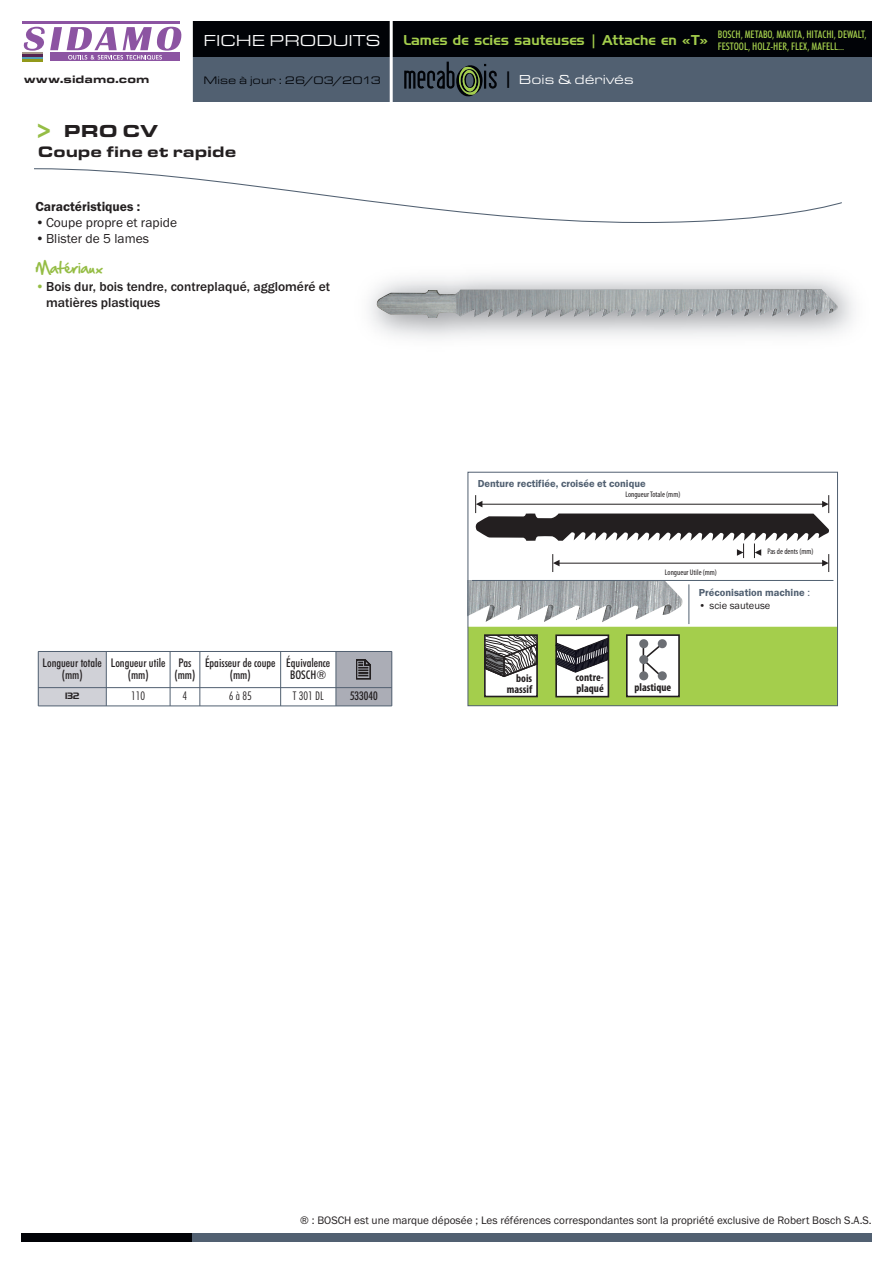
<style>
.page{position:relative;width:893px;height:1263px;background:#fff}
.page>*{position:absolute;margin:0;border:0;box-sizing:border-box;transform-origin:0 0}
.t1{font:18px "Eurostar Black Extended";color:#231f20}
.t2{font:16.5px "Eurostar Regular Extended";color:#fff}
.t3{font:15.75px "Eurostar Black Extended";color:#231f20}
.t4{font:13.8px "Handel Gothic BT";color:#a4ce4c}
.t5{font:500 13.5px/16.2px "Franklin Gothic";color:#231f20}
.t6{font:13.5px "Franklin Gothic";color:#231f20}
.t7{font:600 13.5px "Franklin Gothic";color:#231f20}
.t8{font:13.5px "Eurostar Regular Extended";color:#fff}
.t9{font:13.5px "Hand Of Sean";color:#95bd45}
.t10{font:500 condensed 12px/12px "Futura BT";color:#231f20;text-align:center}
.t11{font:300 condensed 12px "Futura BT";color:#231f20}
.t12{font:11.25px "Franklin Gothic";color:#231f20}
.t13{font:700 condensed 11.25px/10.4px "Myriad Pro";color:#231f20;text-align:right}
.t14{font:11.25px "Eurostar Regular Extended";color:#010307}
.t15{font:11.25px "Eurostar Black Extended";color:#231f20}
.t16{font:500 condensed 10.5px/12px "Futura BT";color:#a4ce4c}
.t17{font:600 10.5px "Franklin Gothic";color:#516071}
.t18{font:10.5px "Franklin Gothic";color:#231f20}
.t19{font:9px "Handel Gothic BT";color:#231f20}
.t20{font:condensed 8.1px "Myriad Pro";color:#231f20}
.s1{font-size:27px;color:#95bd45}
.s2{font-weight:400;color:#95bd45}
.s3{font-family:"Handel Gothic BT";font-size:16.5px;color:#010307}
.s4{font-family:"Handel Gothic BT";font-size:16.5px;color:#516071}
.s5{font-weight:400}
</style>
<div class="page">
<div style="left:191px;top:21px;width:681px;height:47px;background:#010307"></div>
<div style="left:191px;top:57px;width:681px;height:45px;background:#516071"></div>
<hr style="left:390px;top:21px;width:3px;height:81px;background:#fff">
<hr style="left:190px;top:21px;width:3px;height:81px;background:#fff">
<svg style="left:34px;top:168px;width:808px;height:55px"></svg>
<img style="left:376px;top:289px;width:462px;height:29px">
<svg style="left:404px;top:62px;width:93px;height:35px"></svg>
<div style="left:38px;top:651px;width:68px;height:37px;background:#d0d1d7"></div>
<div style="left:336px;top:651px;width:56px;height:37px;background:#abadb6"></div>
<svg style="left:356px;top:659px;width:15px;height:20px"></svg>
<div style="left:38px;top:688px;width:68px;height:18px;background:#d0d1d7"></div>
<div style="left:336px;top:688px;width:56px;height:18px;background:#abadb6"></div>
<hr style="left:38px;top:651px;width:1px;height:55px;background:#516071">
<hr style="left:106px;top:651px;width:1px;height:55px;background:#516071">
<hr style="left:170px;top:651px;width:1px;height:55px;background:#516071">
<hr style="left:200px;top:651px;width:1px;height:55px;background:#516071">
<hr style="left:280px;top:651px;width:1px;height:55px;background:#516071">
<hr style="left:336px;top:651px;width:1px;height:55px;background:#516071">
<hr style="left:392px;top:651px;width:1px;height:55px;background:#516071">
<hr style="left:38px;top:651px;width:354px;height:1px;background:#516071">
<hr style="left:38px;top:687px;width:354px;height:1px;background:#516071">
<hr style="left:38px;top:706px;width:354px;height:1px;background:#516071">
<div style="left:468px;top:627px;width:370px;height:79px;background:#a4ce4c"></div>
<img style="left:470px;top:580px;width:213px;height:42px">
<hr style="left:689px;top:584px;width:1px;height:40px;background:#516071">
<hr style="left:472px;top:580px;width:361px;height:1px;background:#516071">
<div style="left:468px;top:472px;width:370px;height:234px;border:1px solid #516071"></div>
<div style="left:485px;top:635px;width:52px;height:61px;background:#fff"></div>
<div style="left:484px;top:634px;width:54px;height:63px;border:2px solid #231f20"></div>
<svg style="left:484px;top:634px;width:54px;height:44px"></svg>
<div style="left:556px;top:635px;width:52px;height:62px;background:#fff"></div>
<div style="left:555px;top:634px;width:54px;height:63px;border:2px solid #231f20"></div>
<svg style="left:555px;top:637px;width:54px;height:36px"></svg>
<div style="left:627px;top:635px;width:52px;height:61px;background:#fff"></div>
<div style="left:626px;top:634px;width:54px;height:63px;border:2px solid #231f20"></div>
<svg style="left:642px;top:642px;width:22px;height:38px"></svg>
<div style="left:640px;top:640px;width:7px;height:7px;background:#6c6f74;border-radius:50%"></div>
<div style="left:639px;top:639px;width:9px;height:9px;border:2px solid #6c6f74;border-radius:50%"></div>
<div style="left:640px;top:656px;width:7px;height:7px;background:#6c6f74;border-radius:50%"></div>
<div style="left:639px;top:655px;width:9px;height:9px;border:2px solid #6c6f74;border-radius:50%"></div>
<div style="left:640px;top:672px;width:7px;height:7px;background:#6c6f74;border-radius:50%"></div>
<div style="left:639px;top:671px;width:9px;height:9px;border:2px solid #6c6f74;border-radius:50%"></div>
<div style="left:659px;top:640px;width:7px;height:7px;background:#6c6f74;border-radius:50%"></div>
<div style="left:658px;top:639px;width:9px;height:9px;border:2px solid #6c6f74;border-radius:50%"></div>
<div style="left:659px;top:672px;width:7px;height:7px;background:#6c6f74;border-radius:50%"></div>
<div style="left:658px;top:671px;width:9px;height:9px;border:2px solid #6c6f74;border-radius:50%"></div>
<svg style="left:475px;top:495px;width:354px;height:77px"></svg>
<div style="left:191px;top:1233px;width:681px;height:9px;background:#516071"></div>
<div style="left:21px;top:1233px;width:170px;height:9px;background:#010307"></div>
<hr style="left:23px;top:22px;width:157px;height:2px;background:#8c54a2">
<div style="left:50px;top:53px;width:130px;height:8px;background:#8c54a2"></div>
<svg style="left:23px;top:27px;width:158px;height:33px"></svg>
<hr style="left:23px;top:53px;width:20px;height:2px;background:#a5978a">
<hr style="left:23px;top:55px;width:20px;height:2px;background:#552350">
<hr style="left:23px;top:57px;width:20px;height:2px;background:#539db5">
<hr style="left:23px;top:59px;width:20px;height:2px;background:#92991a">
<p class="t15" style="left:24px;top:72px;width:127px">www.sidamo.com</p>
<h2 class="t2" style="left:203px;top:30px;width:178px">FICHE PRODUITS</h2>
<p class="t14" style="left:203px;top:73px;width:179px">Mise à jour : 26/03/2013</p>
<h1 class="t1" style="left:31px;top:120px;width:129px"><span class="s1">&gt;</span> PRO CV</h1>
<h3 class="t3" style="left:38px;top:142px;width:200px">Coupe fine et rapide</h3>
<p class="t7" style="left:36px;top:198px;width:106px">Caractéristiques :</p>
<p class="t6" style="left:36px;top:214px;width:143px">•Coupe propre et rapide</p>
<p class="t6" style="left:36px;top:231px;width:115px">•Blister de 5 lames</p>
<p class="t9" style="left:36px;top:256px;width:69px">Matériaux</p>
<p class="t5" style="left:46px;top:278px;width:286px;text-indent:-11px"><span class="s2">•</span>Bois dur, bois tendre, contreplaqué, aggloméré et matières plastiques</p>
<p class="t4" style="left:403px;top:32px;width:306px">Lames de scies sauteuses | Attache en «T»</p>
<p class="t8" style="left:504px;top:71px;width:146px"><span class="s3">|</span> Bois &amp; dérivés <span class="s4">|</span></p>
<p class="t16" style="left:718px;top:28px;width:150px">BOSCH, METABO, MAKITA, HITACHI, DEWALT,<br>FESTOOL, HOLZ-HER, FLEX, MAFELL...</p>
<p class="t10" style="left:43px;top:656px;width:61px">Longueur totale (mm)</p>
<p class="t10" style="left:111px;top:656px;width:56px">Longueur utile (mm)</p>
<p class="t10" style="left:174px;top:656px;width:22px">Pas (mm)</p>
<p class="t10" style="left:205px;top:656px;width:72px">Épaisseur de coupe (mm)</p>
<p class="t10" style="left:286px;top:656px;width:46px">Équivalence<br>BOSCH®</p>
<p class="t19" style="left:65px;top:691px;width:16px">132</p>
<p class="t11" style="left:131px;top:689px;width:16px">110</p>
<p class="t11" style="left:183px;top:689px;width:6px">4</p>
<p class="t11" style="left:229px;top:689px;width:24px">6à85</p>
<p class="t11" style="left:293px;top:689px;width:32px">T 301 DL</p>
<p class="t10" style="left:350px;top:690px;width:29px">533040</p>
<p class="t17" style="left:478px;top:477px;width:169px">Denture rectifiée, croisée et conique</p>
<p class="t20" style="left:625px;top:492px;width:57px">LongueurTotale (mm)</p>
<p class="t20" style="left:665px;top:569px;width:54px">Longueur Utile (mm)</p>
<p class="t20" style="left:767px;top:549px;width:48px">Pas de dents (mm)</p>
<p class="t13" style="left:507px;top:674px;width:27px">bois massif</p>
<p class="t13" style="left:576px;top:673px;width:30px;text-align:left">contre&shy;plaqué</p>
<p class="t13" style="left:634px;top:683px;width:38px">plastique</p>
<p class="t17" style="left:699px;top:586px;width:113px">Préconisation machine <span class="s5">:</span></p>
<p class="t18" style="left:699px;top:599px;width:73px">• scie sauteuse</p>
<p class="t12" style="left:300px;top:1213px;width:573px">® : BOSCH est une marque déposée ; Les références correspondantes sont la propriété exclusive de Robert Bosch S.A.S.</p>
</div>
